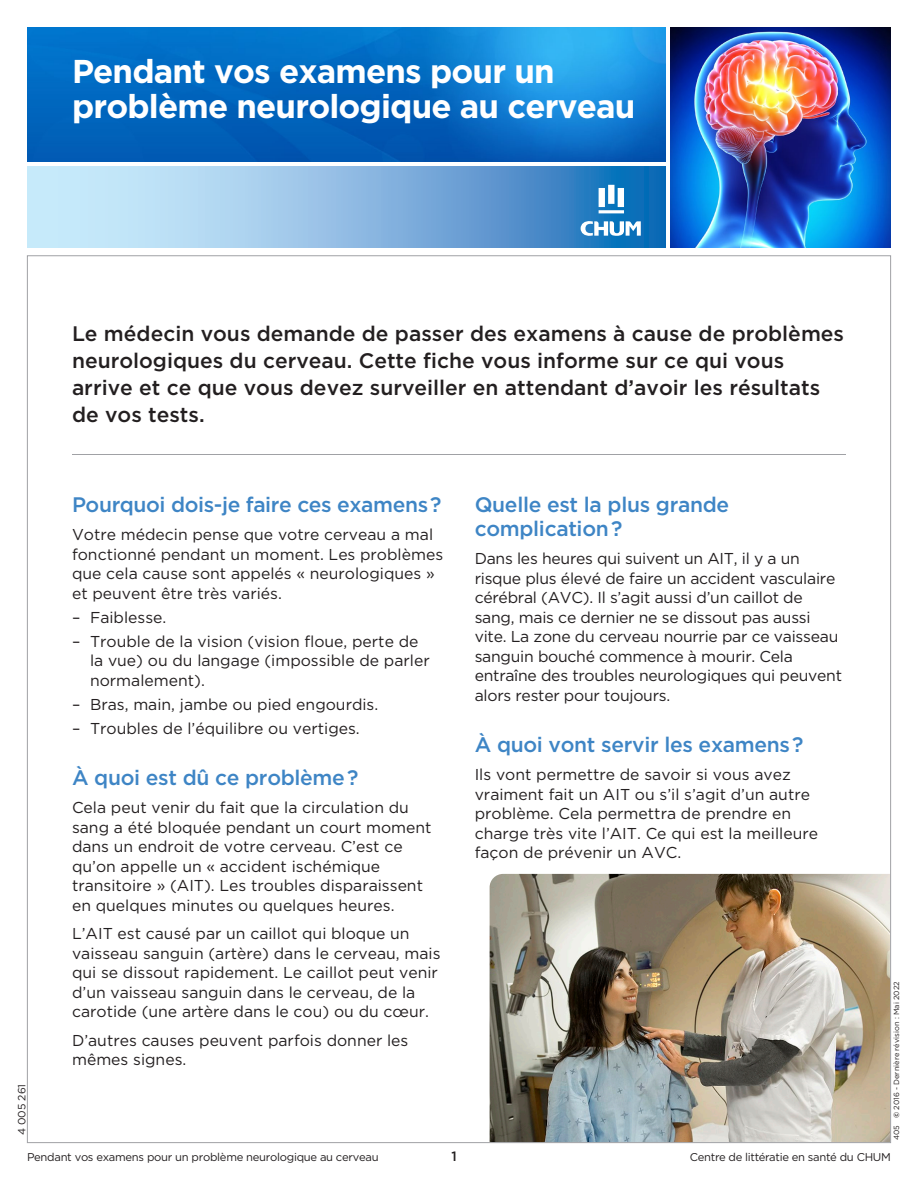
<style>
.page{position:relative;width:918px;height:1188px;background:#fff}
.page>*{position:absolute;margin:0;border:0;box-sizing:border-box;transform-origin:0 0}
.t1{font:700 33px/34.5px "Gotham";letter-spacing:-.025em;color:#fff}
.t2{font:500 21px/27px "Gotham";color:#231f20}
.t3{font:500 21px/24px "Gotham";letter-spacing:-.015em;color:#3e85c5}
.t4{font:15.75px/19.5px "Gotham";color:#231f20}
.t5{font:500 13.5px "Gotham";color:#231f20}
.t6{font:11.25px "Gotham";letter-spacing:-.025em;color:#231f20}
.t7{font:10.5px "Gotham";color:#231f20}
.t8{font:7.5px "Gotham";color:#231f20}
.s1{font-weight:700}
</style>
<div class="page">
<hr style="left:72px;top:454px;width:774px;height:1px;background:#a0a1a5">
<img style="left:27px;top:27px;width:639px;height:135px">
<img style="left:670px;top:27px;width:221px;height:221px">
<svg style="left:27px;top:166px;width:639px;height:82px;background:#85b7e0"></svg>
<svg style="left:599px;top:185px;width:25px;height:28px"></svg>
<svg style="left:581px;top:221px;width:60px;height:15px"></svg>
<img style="left:490px;top:874px;width:399px;height:267px">
<h1 class="t1" style="left:72px;top:54px;width:565px">Pendant vos examens pour un problème neurologique au cerveau</h1>
<p class="t7" style="left:15px;top:1135px;width:53px;rotate:-90deg">4 005 261</p>
<h2 class="t2" style="left:72px;top:320px;width:774px">Le médecin vous demande de passer des examens à cause de problèmes neurologiques du cerveau. Cette fiche vous informe sur ce qui vous arrive et ce que vous devez surveiller en attendant d’avoir les résultats de vos tests.</h2>
<h2 class="t3" style="left:72px;top:492px;width:371px">Pourquoi dois-je faire ces examens ?</h2>
<p class="t4" style="left:72px;top:525px;width:373px">Votre médecin pense que votre cerveau a mal fonctionné pendant un moment. Les problèmes que cela cause sont appelés « neurologiques » et peuvent être très variés.</p>
<p class="t4" style="left:72px;top:607px;width:96px">– Faiblesse.</p>
<p class="t4" style="left:90px;top:631px;width:341px;text-indent:-18px">– Trouble de la vision (vision floue, perte de la vue) ou du langage (impossible de parler normalement).</p>
<p class="t4" style="left:72px;top:694px;width:308px">– Bras, main, jambe ou pied engourdis.</p>
<p class="t4" style="left:72px;top:718px;width:289px">– Troubles de l’équilibre ou vertiges.</p>
<h2 class="t3" style="left:72px;top:765px;width:288px">À quoi est dû ce problème ?</h2>
<p class="t4" style="left:72px;top:798px;width:361px">Cela peut venir du fait que la circulation du sang a été bloquée pendant un court moment dans un endroit de votre cerveau. C’est ce qu’on appelle un « accident ischémique transitoire » (AIT). Les troubles disparaissent en quelques minutes ou quelques heures.</p>
<p class="t4" style="left:72px;top:924px;width:370px">L’AIT est causé par un caillot qui bloque un vaisseau sanguin (artère) dans le cerveau, mais qui se dissout rapidement. Le caillot peut venir d’un vaisseau sanguin dans le cerveau, de la carotide (une artère dans le cou) ou du cœur.</p>
<p class="t4" style="left:72px;top:1030px;width:338px">D’autres causes peuvent parfois donner les mêmes signes.</p>
<h2 class="t3" style="left:475px;top:492px;width:256px">Quelle est la plus grande complication ?</h2>
<p class="t4" style="left:475px;top:549px;width:369px">Dans les heures qui suivent un AIT, il y a un risque plus élevé de faire un accident vasculaire cérébral (AVC). Il s’agit aussi d’un caillot de sang, mais ce dernier ne se dissout pas aussi vite. La zone du cerveau nourrie par ce vaisseau sanguin bouché commence à mourir. Cela entraîne des troubles neurologiques qui peuvent alors rester pour toujours.</p>
<h2 class="t3" style="left:475px;top:732px;width:330px">À quoi vont servir les examens ?</h2>
<p class="t4" style="left:475px;top:765px;width:345px">Ils vont permettre de savoir si vous avez vraiment fait un AIT ou s’il s’agit d’un autre problème. Cela permettra de prendre en charge très vite l’AIT. Ce qui est la meilleure façon de prévenir un AVC.</p>
<p class="t8" style="left:892px;top:1140px;width:160px;rotate:-90deg">405 <span class="s1">©</span> 2016 - Dernière révision : Mai 2022</p>
<p class="t6" style="left:27px;top:1150px;width:353px">Pendant vos examens pour un problème neurologique au cerveau</p>
<p class="t5" style="left:451px;top:1147px;width:7px">1</p>
<p class="t6" style="left:690px;top:1150px;width:203px">Centre de littératie en santé du CHUM</p>
</div>
